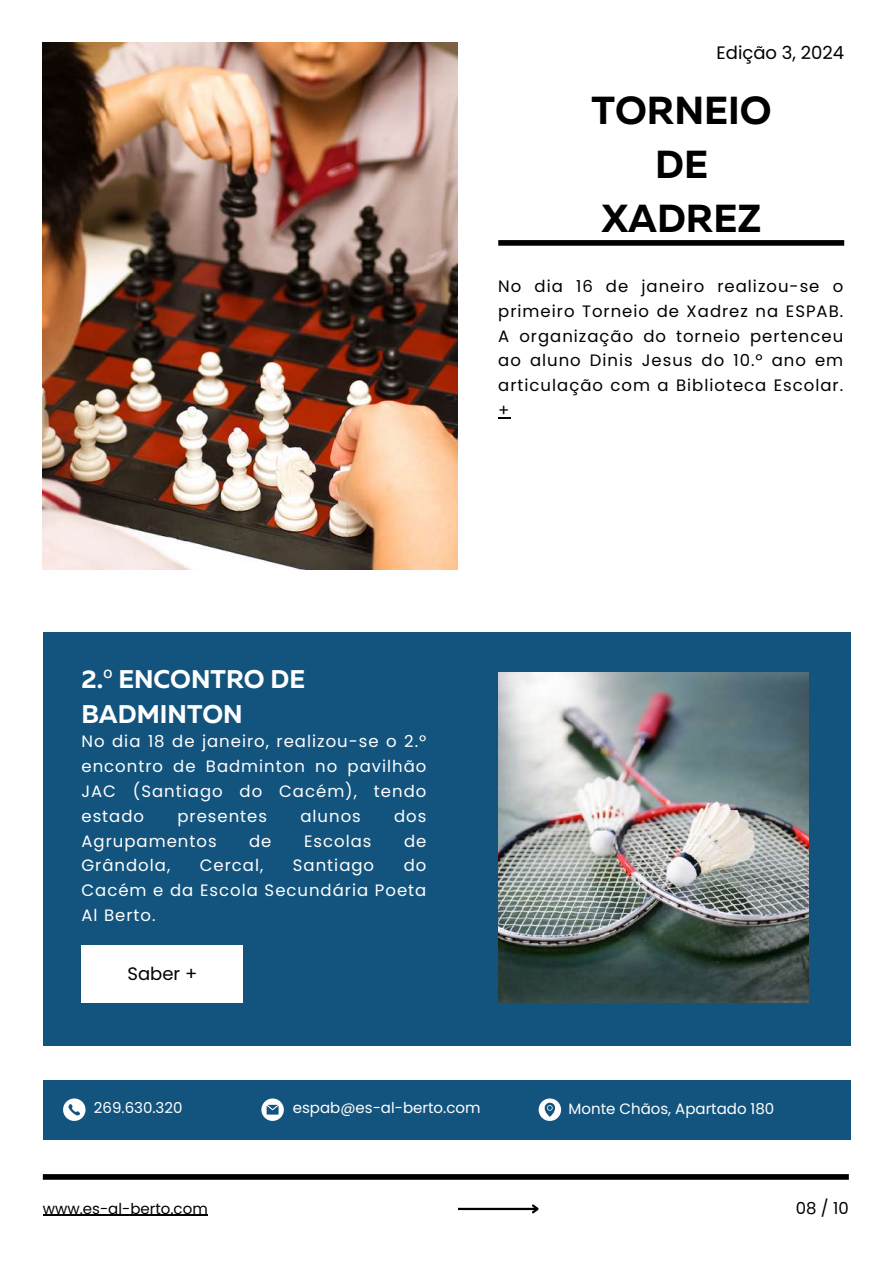
<style>
.page{position:relative;width:893px;height:1264px;background:#fff}
.page>*{position:absolute;margin:0;border:0;box-sizing:border-box;transform-origin:0 0}
.t1{font:700 39px/54px "Muller";color:#000;text-align:center}
.t2{font:700 25.5px/34.8px "Muller";color:#fff}
.t3{font:18px "Poppins";color:#000}
.t4{font:16.5px/24.8px "Poppins";letter-spacing:.06em;color:#fff;text-align:justify}
.t5{font:16.5px/24.8px "Poppins";letter-spacing:.06em;color:#000;text-align:justify}
.t6{font:15px "Poppins";color:#fff}
.t7{font:15px "Poppins";color:#000}
.s1{font-family:"Noto Sans";font-weight:400}
</style>
<div class="page">
<img style="left:43px;top:43px;width:414px;height:526px">
<div style="left:43px;top:631px;width:807px;height:414px;background:#13547e"></div>
<div style="left:43px;top:1080px;width:807px;height:59px;background:#13547e"></div>
<div style="left:498px;top:240px;width:346px;height:6px;background:#000"></div>
<img style="left:498px;top:672px;width:310px;height:330px">
<div style="left:81px;top:945px;width:162px;height:57px;background:#fff"></div>
<div style="left:43px;top:1174px;width:805px;height:5px;background:#000"></div>
<hr style="left:458px;top:1207px;width:79px;height:2px;background:#000">
<svg style="left:530px;top:1204px;width:9px;height:10px"></svg>
<svg style="left:63px;top:1098px;width:22px;height:22px"></svg>
<svg style="left:261px;top:1098px;width:23px;height:22px"></svg>
<svg style="left:538px;top:1098px;width:23px;height:22px"></svg>
<svg style="left:498px;top:417px;width:12px;height:1px"></svg>
<hr style="left:43px;top:1214px;width:165px;height:1px;background:#000">
<p class="t3" style="left:716px;top:40px;width:129px">Edição 3, 2024</p>
<h1 class="t1" style="left:591px;top:87px;width:182px">TORNEIO<br>DE<br>XADREZ</h1>
<p class="t5" style="left:498px;top:274px;width:346px">No dia 16 de janeiro realizou-se o primeiro Torneio de Xadrez na ESPAB.<br>A organização do torneio pertenceu ao aluno Dinis Jesus do 10.º ano em articulação com a Biblioteca Escolar. +</p>
<h2 class="t2" style="left:81px;top:664px;width:225px">2.<span class="s1">º</span> ENCONTRO DE<br>BADMINTON</h2>
<p class="t4" style="left:81px;top:729px;width:346px">No dia 18 de janeiro, realizou-se o 2.º encontro de Badminton no pavilhão JAC (Santiago do Cacém), tendo estado</p>
<p class="t4" style="left:177px;top:803px;width:91px">presentes</p>
<p class="t4" style="left:300px;top:803px;width:62px">alunos</p>
<p class="t4" style="left:394px;top:803px;width:34px">dos</p>
<p class="t4" style="left:81px;top:828px;width:137px">Agrupamentos</p>
<p class="t4" style="left:249px;top:828px;width:24px">de</p>
<p class="t4" style="left:304px;top:828px;width:69px">Escolas</p>
<p class="t4" style="left:404px;top:828px;width:24px">de</p>
<p class="t4" style="left:81px;top:853px;width:90px">Grândola,</p>
<p class="t4" style="left:200px;top:853px;width:65px">Cercal,</p>
<p class="t4" style="left:293px;top:853px;width:83px">Santiago</p>
<p class="t4" style="left:81px;top:853px;width:346px;text-indent:322px">do Cacém e da Escola Secundária Poeta Al Berto.</p>
<p class="t3" style="left:127px;top:960px;width:71px">Saber +</p>
<p class="t6" style="left:94px;top:1097px;width:90px">269.630.320</p>
<p class="t6" style="left:293px;top:1097px;width:189px">espab@es-al-berto.com</p>
<p class="t6" style="left:568px;top:1098px;width:207px">Monte Chãos, Apartado 180</p>
<p class="t7" style="left:43px;top:1197px;width:166px">www.es-al-berto.com</p>
<p class="t5" style="left:795px;top:1195px;width:55px">08 / 10</p>
</div>
